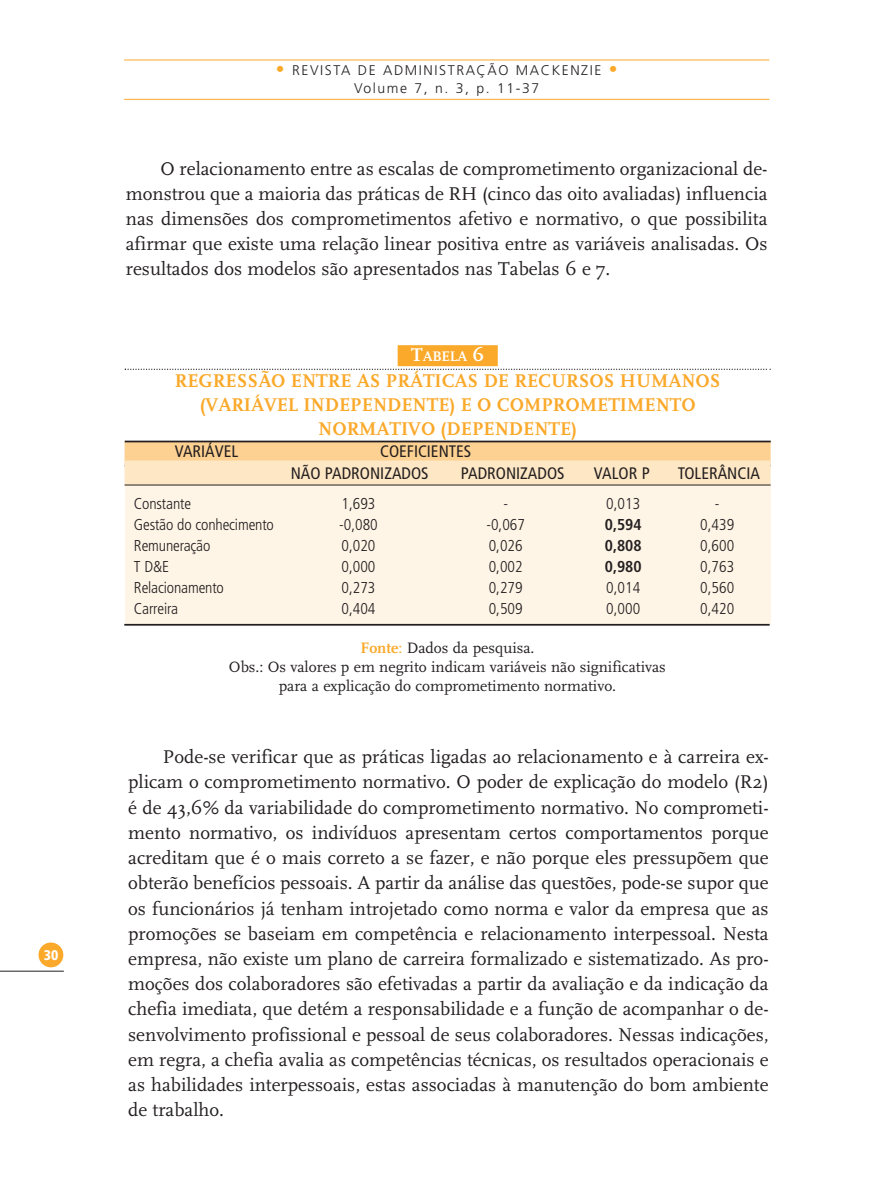
<style>
.page{position:relative;width:893px;height:1190px;background:#fff}
.page>*{position:absolute;margin:0;border:0;box-sizing:border-box;transform-origin:0 0}
.t1{font:19.25px/25.2px "FF Scala";color:#231f20;text-align:justify}
.t2{font:700 19.25px/24.2px "FF Scala";color:#faa92a;text-align:center}
.t3{font:condensed 16.62px/22.6px "Frutiger";color:#231f20}
.t4{font:300 condensed 15.75px/21px "Frutiger";letter-spacing:-.01em;color:#231f20}
.t5{font:15.75px/19.2px "FF Scala";color:#231f20;text-align:center}
.t6{font:700 condensed 15.75px "Frutiger";color:#231f20}
.t7{font:700 14.35px "FF Scala";color:#fff}
.t8{font:300 14px/17.5px "Frutiger";letter-spacing:.11em;color:#231f20;text-align:center}
.t9{font:900 condensed 14px "Frutiger";color:#fff}
.s1{font-size:17.5px;color:#faa92a}
.s2{font-size:19.25px}
.s3{font-weight:700;color:#faa92a}
.s4{color:#faa92a}
</style>
<div class="page">
<div style="left:38px;top:943px;width:25px;height:24px;background:#faa92a;border-radius:50%"></div>
<hr style="left:0;top:971px;width:64px;height:1px;background:#231f20">
<hr style="left:124px;top:99px;width:645px;height:1px;background:#faa92a">
<hr style="left:124px;top:60px;width:645px;height:1px;background:#faa92a">
<div style="left:125px;top:484px;width:645px;height:141px;background:#fef5e6"></div>
<div style="left:124px;top:441px;width:646px;height:25px;background:#fdd192"></div>
<div style="left:124px;top:461px;width:646px;height:24px;background:#fee7c5"></div>
<hr style="left:124px;top:485px;width:646px;height:1px;background:#231f20">
<div style="left:397px;top:345px;width:101px;height:21px;background:#faa92a"></div>
<svg style="left:125px;top:369px;width:645px;height:1px"></svg>
<hr style="left:125px;top:441px;width:645px;height:1px;background:#231f20">
<hr style="left:124px;top:624px;width:645px;height:2px;background:#231f20">
<p class="t9" style="left:44px;top:949px;width:16px">30</p>
<p class="t8" style="left:276px;top:63px;width:343px"><span class="s1">•</span> REVISTA DE ADMINISTRAÇÃO MACKENZIE <span class="s1">•<br></span>Volume 7, n. 3, p. 11-37</p>
<p class="t1" style="left:126px;top:158px;width:643px;text-indent:35px">O relacionamento entre as escalas de comprometimento organizacional de&shy;monstrou que a maioria das práticas de RH (cinco das oito avaliadas) influencia nas dimensões dos comprometimentos afetivo e normativo, o que possibilita afirmar que existe uma relação linear positiva entre as variáveis analisadas. Os resultados dos modelos são apresentados nas Tabelas 6 e 7.</p>
<p class="t7" style="left:411px;top:351px;width:75px"><span class="s2">T</span>ABELA <span class="s2">6</span></p>
<p class="t2" style="left:175px;top:370px;width:547px">REGRESSÃO ENTRE AS PRÁTICAS DE RECURSOS HUMANOS (VARIÁVEL INDEPENDENTE) E O COMPROMETIMENTO<br>NORMATIVO (DEPENDENTE)</p>
<p class="t3" style="left:175px;top:441px;width:65px">VARIÁVEL</p>
<p class="t3" style="left:291px;top:441px;width:182px;text-indent:89px">COEFICIENTES<br>NÃO PADRONIZADOS</p>
<p class="t3" style="left:461px;top:464px;width:105px">PADRONIZADOS</p>
<p class="t3" style="left:594px;top:464px;width:57px">VALOR P</p>
<p class="t3" style="left:677px;top:464px;width:84px">TOLERÂNCIA</p>
<p class="t4" style="left:134px;top:494px;width:141px">Constante<br>Gestão do conhecimento<br>Remuneração<br>T D&amp;E<br>Relacionamento<br>Carreira</p>
<p class="t4" style="left:339px;top:494px;width:40px">1,693 -0,080<br>0,020<br>0,000<br>0,273<br>0,404</p>
<p class="t4" style="left:503px;top:494px;width:6px">-</p>
<p class="t4" style="left:606px;top:494px;width:36px">0,013</p>
<p class="t4" style="left:715px;top:494px;width:6px">-</p>
<p class="t4" style="left:486px;top:515px;width:40px">-0,067</p>
<p class="t6" style="left:604px;top:518px;width:38px">0,594</p>
<p class="t4" style="left:700px;top:515px;width:36px">0,439</p>
<p class="t4" style="left:488px;top:536px;width:36px">0,026</p>
<p class="t6" style="left:604px;top:539px;width:38px">0,808</p>
<p class="t4" style="left:700px;top:536px;width:36px">0,600</p>
<p class="t4" style="left:488px;top:557px;width:36px">0,002</p>
<p class="t6" style="left:604px;top:560px;width:38px">0,980</p>
<p class="t4" style="left:700px;top:557px;width:36px">0,763</p>
<p class="t4" style="left:488px;top:578px;width:36px">0,279</p>
<p class="t4" style="left:606px;top:578px;width:36px">0,014</p>
<p class="t4" style="left:700px;top:578px;width:36px">0,560</p>
<p class="t4" style="left:488px;top:599px;width:36px">0,509</p>
<p class="t4" style="left:606px;top:599px;width:36px">0,000</p>
<p class="t4" style="left:700px;top:599px;width:36px">0,420</p>
<p class="t5" style="left:229px;top:639px;width:438px"><span class="s3">Fonte</span><span class="s4">:</span> Dados da pesquisa.<br>Obs.: Os valores p em negrito indicam variáveis não significativas para a explicação do comprometimento normativo.</p>
<p class="t1" style="left:128px;top:746px;width:642px;text-indent:35px">Pode-se verificar que as práticas ligadas ao relacionamento e à carreira ex&shy;plicam o comprometimento normativo. O poder de explicação do modelo (R2) é de 43,6% da variabilidade do comprometimento normativo. No comprometi&shy;mento normativo, os indivíduos apresentam certos comportamentos porque acreditam que é o mais correto a se fazer, e não porque eles pressupõem que obterão benefícios pessoais. A partir da análise das questões, pode-se supor que os funcionários já tenham introjetado como norma e valor da empresa que as promoções se baseiam em competência e relacionamento interpessoal. Nesta empresa, não existe um plano de carreira formalizado e sistematizado. As pro&shy;moções dos colaboradores são efetivadas a partir da avaliação e da indicação da chefia imediata, que detém a responsabilidade e a função de acompanhar o de&shy;senvolvimento profissional e pessoal de seus colaboradores. Nessas indicações, em regra, a chefia avalia as competências técnicas, os resultados operacionais e as habilidades interpessoais, estas associadas à manutenção do bom ambiente de trabalho.</p>
</div>
